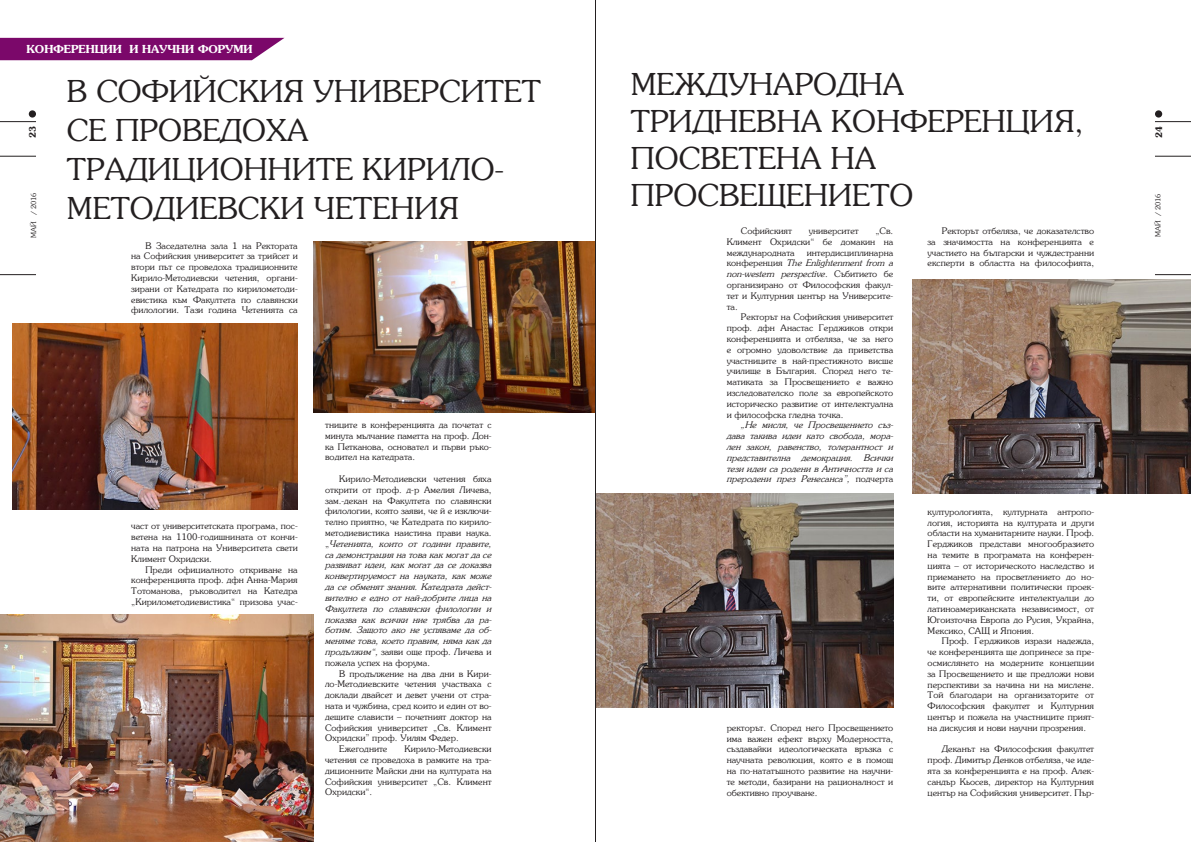
<style>
.page{position:relative;width:1191px;height:842px;background:#fff}
.page>*{position:absolute;margin:0;border:0;box-sizing:border-box;transform-origin:0 0}
.t1{font:30px/39px "AG Presquire";color:#231f20}
.t2{font:700 11px "AG Presquire";color:#fff}
.t3{font:9px/10.8px "AG Presquire";color:#231f20;text-align:justify}
.t4{font:italic 9px/10.8px "AG Presquire";color:#231f20;text-align:justify}
.t5{font:700 9px "AG Presquire";color:#231f20}
.t6{font:7px "AG Presquire";color:#231f20}
.s1{font-style:italic}
.s2{font-style:normal}
</style>
<div class="page">
<img style="left:313px;top:241px;width:282px;height:171px">
<img style="left:12px;top:324px;width:286px;height:186px">
<img style="left:912px;top:279px;width:279px;height:214px">
<img style="left:596px;top:493px;width:297px;height:214px">
<img style="left:0;top:614px;width:313px;height:228px">
<div style="left:0;top:38px;width:284px;height:22px;background:#7b086a"></div>
<hr style="left:595px;top:0;width:1px;height:842px;background:#231f20">
<hr style="left:0;top:156px;width:36px;height:1px;background:#231f20">
<hr style="left:1155px;top:156px;width:36px;height:1px;background:#231f20">
<hr style="left:0;top:121px;width:36px;height:1px;background:#231f20">
<hr style="left:1155px;top:121px;width:36px;height:1px;background:#231f20">
<hr style="left:0;top:274px;width:36px;height:1px;background:#231f20">
<hr style="left:1155px;top:274px;width:36px;height:1px;background:#231f20">
<div style="left:29px;top:110px;width:7px;height:8px;background:#231f20;border-radius:50%"></div>
<div style="left:1155px;top:110px;width:7px;height:8px;background:#231f20;border-radius:50%"></div>
<p class="t2" style="left:26px;top:43px;width:228px">КОНФЕРЕНЦИИ И НАУЧНИ ФОРУМИ</p>
<h1 class="t1" style="left:67px;top:72px;width:476px">В СОФИЙСКИЯ УНИВЕРСИТЕТ<br>СЕ ПРОВЕДОХА<br>ТРАДИЦИОННИТЕ КИРИЛО-<br>МЕТОДИЕВСКИ ЧЕТЕНИЯ</h1>
<h1 class="t1" style="left:631px;top:66px;width:454px;line-height:37px">МЕЖДУНАРОДНА<br>ТРИДНЕВНА КОНФЕРЕНЦИЯ,<br>ПОСВЕТЕНА НА<br>ПРОСВЕЩЕНИЕТО</h1>
<p class="t3" style="left:741px;top:225px;width:53px">Софийският</p>
<p class="t3" style="left:809px;top:225px;width:51px">университет</p>
<p class="t5" style="left:27px;top:138px;width:14px;rotate:-90deg">23</p>
<p class="t5" style="left:1153px;top:138px;width:14px;rotate:-90deg">24</p>
<p class="t6" style="left:30px;top:238px;width:47px;rotate:-90deg">МАЙ / 2016</p>
<p class="t6" style="left:1154px;top:237px;width:45px;rotate:-90deg">МАЙ / 2016</p>
<p class="t3" style="left:726px;top:225px;width:168px;text-indent:149px">„Св.<br>Климент Охридски“ бе домакин на международната</p>
<p class="t3" style="left:927px;top:225px;width:168px;text-indent:14px">Ректорът отбеляза, че доказателство за значимостта на конференцията е участието на български и чуждестранни експерти в областта на философията,</p>
<p class="t3" style="left:131px;top:240px;width:168px;text-indent:14px">В Заседателна зала 1 на Ректората на Софийския университет за трийсет и втори път се проведоха традиционните Кирило-Методиевски четения, органи&shy;зирани от Катедрата по кирилометоди&shy;евистика към Факултета по славянски филологии. Тази година Четенията са</p>
<p class="t3" style="left:726px;top:247px;width:168px;text-indent:80px">интердисциплинарна конференция <span class="s1">The Еnlightenment from a non-western perspective</span>. Събитието бе организирано от Философския факул&shy;тет и Културния център на Университе&shy;та.</p>
<p class="t3" style="left:726px;top:312px;width:168px;text-indent:14px">Ректорът на Софийския университет проф. дфн Анастас Герджиков откри конференцията и отбеляза, че за него е огромно удоволствие да приветства участниците в най-престижното висше училище в България. Според него те&shy;матиката за Просвещението е важно изследователско поле за европейското историческо развитие от интелектуална и философска гледна точка.</p>
<p class="t4" style="left:726px;top:420px;width:168px;text-indent:14px">„Не мисля, че Просвещението съз&shy;дава такива идеи като свобода, мора&shy;лен закон, равенство, толерантност и представителна демокрация. Всички тези идеи са родени в Античността и са преродени през Ренесанса”, <span class="s2">подчерта</span></p>
<p class="t3" style="left:325px;top:419px;width:168px">тниците в конференцията да почетат с минута мълчание паметта на проф. Дон&shy;ка Петканова, основател и първи ръко&shy;водител на катедрата.</p>
<p class="t4" style="left:325px;top:473px;width:168px;text-indent:14px"><span class="s2">Кирило-Методиевски четения бяха открити от проф. д-р Амелия Личева, зам.-декан на Факултета по славянски филологии, която заяви, че й е изключи&shy;телно приятно, че Катедрата по кирило&shy;методиевистика наистина прави наука. „</span>Четенията, които от години правите, са демонстрация на това как могат да се развиват идеи, как могат да се доказва конвертируемост на науката, как може да се обменят знания. Катедрата дейст&shy;вително е едно от най-добрите лица на Факултета по славянски филологии и показва как всички ние трябва да ра&shy;ботим. Защото ако не успяваме да об&shy;меняме това, което правим, няма как да продължим“, <span class="s2">заяви още проф. Личева и пожела успех на форума.</span></p>
<p class="t3" style="left:339px;top:668px;width:154px">В продължение на два дни в Кири-</p>
<p class="t3" style="left:325px;top:679px;width:168px">ло-Методиевските четения участваха с</p>
<p class="t3" style="left:325px;top:689px;width:168px">доклади двайсет и девет учени от стра-</p>
<p class="t3" style="left:325px;top:700px;width:168px">ната и чужбина, сред които и един от во-</p>
<p class="t3" style="left:325px;top:711px;width:168px">дещите слависти – почетният доктор на</p>
<p class="t3" style="left:325px;top:722px;width:168px">Софийския университет „Св. Климент</p>
<p class="t3" style="left:325px;top:733px;width:135px">Охридски” проф. Уилям Федер.</p>
<p class="t3" style="left:339px;top:743px;width:50px">Ежегодните</p>
<p class="t3" style="left:927px;top:506px;width:168px">културологията, културната антропо&shy;логия, историята на културата и други области на хуманитарните науки. Проф.<br>Герджиков представи многообразието на темите в програмата на конферен&shy;цията – от историческото наследство и приемането на просветлението до но&shy;вите алтернативни политически проек&shy;ти, от европейските интелектуалци до латиноамериканската независимост, от Югоизточна Европа до Русия, Украйна, Мексико, САЩ и Япония.</p>
<p class="t3" style="left:927px;top:636px;width:168px;text-indent:14px">Проф. Герджиков изрази надежда, че конференцията ще допринесе за пре&shy;осмислянето на модерните концепции за Просвещението и ще предложи нови перспективи за начина ни на мислене.<br>Той благодари на организаторите от Философския факултет и Културния център и пожела на участниците прият&shy;на дискусия и нови научни прозрения.</p>
<p class="t3" style="left:927px;top:744px;width:168px;text-indent:14px">Деканът на Философския факултет проф. Димитър Денков отбеляза, че иде&shy;ята за конференцията е на проф. Алек&shy;сандър Кьосев, директор на Културния център на Софийския университет. Пър-</p>
<p class="t3" style="left:131px;top:521px;width:168px">част от университетската програма, пос&shy;ветена на 1100-годишнината от кончи&shy;ната на патрона на Университета свети Климент Охридски.</p>
<p class="t3" style="left:131px;top:564px;width:168px;text-indent:14px">Преди официалното откриване на конференцията проф. дфн Анна-Мария Тотоманова, ръководител на Катедра „Кирилометодиевистика“ призова учас-</p>
<p class="t3" style="left:726px;top:722px;width:168px">ректорът. Според него Просвещението има важен ефект върху Модерността, създавайки идеологическата връзка с научната революция, която е в помощ на по-нататъшното развитие на научни&shy;те методи, базирани на рационалност и обективно проучване.</p>
<p class="t3" style="left:325px;top:743px;width:168px;text-indent:79px">Кирило-Методиевски четения се проведоха в рамките на тра&shy;диционните Майски дни на културата на Софийския университет „Св. Климент Охридски“.</p>
</div>
